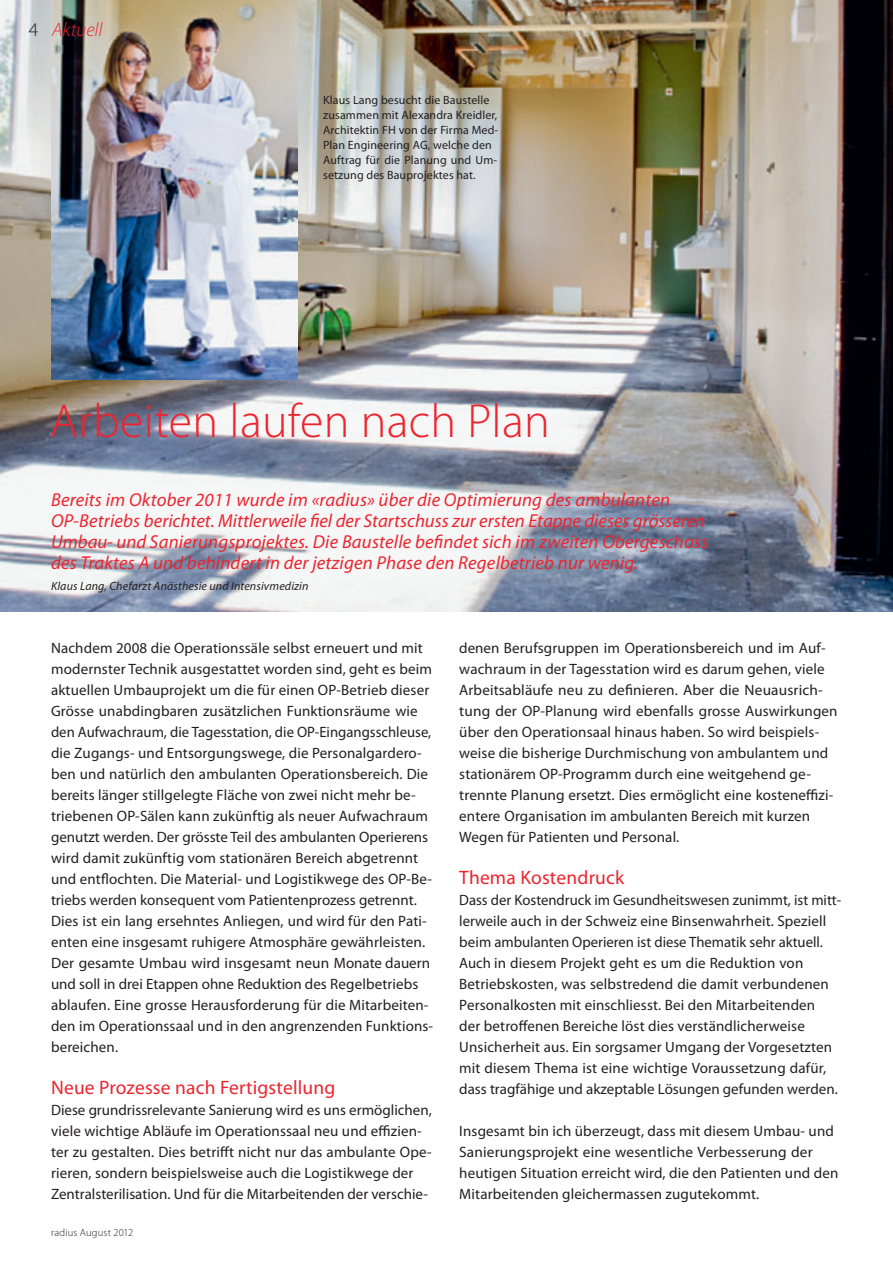
<style>
.page{position:relative;width:893px;height:1263px;background:#fff}
.page>*{position:absolute;margin:0;border:0;box-sizing:border-box;transform-origin:0 0}
.t1{font:300 48px "Myriad Pro";letter-spacing:.005em;color:#ee242f}
.t2{font:19.5px "Myriad Pro";letter-spacing:.01em;color:#ee242f}
.t3{font:italic 300 19.5px "Myriad Pro";letter-spacing:-.005em;color:#ee242f}
.t4{font:300 19.5px "Myriad Pro";color:#231f20}
.t5{font:italic 18.75px/21px "Myriad Pro";letter-spacing:.01em;color:#ee242f}
.t6{font:15px/21px "Myriad Pro";letter-spacing:.01em;color:#231f20}
.t7{font:12px/15px "Myriad Pro";letter-spacing:.01em;color:#231f20}
.t8{font:italic 12px "Myriad Pro";letter-spacing:.01em;color:#231f20}
.t9{font:300 10.5px "Myriad Pro";letter-spacing:.015em;color:#231f20}
</style>
<div class="page">
<img style="left:0;top:0;width:893px;height:611px">
<img style="left:51px;top:0;width:247px;height:380px">
<h2 class="t4" style="left:29px;top:19px;width:11px">4</h2>
<h2 class="t3" style="left:52px;top:19px;width:52px">Aktuell</h2>
<p class="t7" style="left:323px;top:92px;width:177px">Klaus Lang besucht die Baustelle zusammen mit Alexandra Kreidler,<br>Architektin FH von der Firma Med-<br>Plan Engineering AG, welche den<br>Auftrag für die Planung und Um&shy;setzung des Bauprojektes hat.</p>
<h1 class="t1" style="left:50px;top:394px;width:501px">Arbeiten laufen nach Plan</h1>
<p class="t5" style="left:51px;top:489px;width:659px">Bereits im Oktober 2011 wurde im «radius» über die Optimierung des ambulanten OP-Betriebs berichtet. Mittlerweile fiel der Startschuss zur ersten Etappe dieses grösseren Umbau- und Sanierungsprojektes. Die Baustelle befindet sich im zweiten Obergeschoss des Traktes A und behindert in der jetzigen Phase den Regelbetrieb nur wenig.</p>
<p class="t8" style="left:51px;top:578px;width:259px">Klaus Lang, Chefarzt Anästhesie und Intensivmedizin</p>
<p class="t6" style="left:51px;top:637px;width:384px">Nachdem 2008 die Operationssäle selbst erneuert und mit modernster Technik ausgestattet worden sind, geht es beim aktuellen Umbauprojekt um die für einen OP-Betrieb dieser Grösse unabdingbaren zusätzlichen Funktionsräume wie den Aufwachraum, die Tagesstation, die OP-Eingangsschleuse, die Zugangs- und Entsorgungswege, die Personalgardero&shy;ben und natürlich den ambulanten Operationsbereich. Die bereits länger stillgelegte Fläche von zwei nicht mehr be&shy;triebenen OP-Sälen kann zukünftig als neuer Aufwachraum genutzt werden. Der grösste Teil des ambulanten Operierens wird damit zukünftig vom stationären Bereich abgetrennt und entflochten. Die Material- und Logistikwege des OP-Be&shy;triebs werden konsequent vom Patientenprozess getrennt.<br>Dies ist ein lang ersehntes Anliegen, und wird für den Pati&shy;enten eine insgesamt ruhigere Atmosphäre gewährleisten.<br>Der gesamte Umbau wird insgesamt neun Monate dauern und soll in drei Etappen ohne Reduktion des Regelbetriebs ablaufen. Eine grosse Herausforderung für die Mitarbeiten&shy;den im Operationssaal und in den angrenzenden Funktions&shy;bereichen.</p>
<h2 class="t2" style="left:51px;top:1075px;width:286px">Neue Prozesse nach Fertigstellung</h2>
<p class="t6" style="left:51px;top:1099px;width:382px">Diese grundrissrelevante Sanierung wird es uns ermöglichen, viele wichtige Abläufe im Operationssaal neu und effizien&shy;ter zu gestalten. Dies betrifft nicht nur das ambulante Ope&shy;rieren, sondern beispielsweise auch die Logistikwege der Zentralsterilisation. Und für die Mitarbeitenden der verschie-</p>
<p class="t9" style="left:51px;top:1226px;width:84px">radius August 2012</p>
<p class="t6" style="left:459px;top:637px;width:380px">denen Berufsgruppen im Operationsbereich und im Auf&shy;wachraum in der Tagesstation wird es darum gehen, viele Arbeitsabläufe neu zu definieren. Aber die Neuausrich&shy;tung der OP-Planung wird ebenfalls grosse Auswirkungen über den Operationsaal hinaus haben. So wird beispiels&shy;weise die bisherige Durchmischung von ambulantem und stationärem OP-Programm durch eine weitgehend ge&shy;trennte Planung ersetzt. Dies ermöglicht eine kosteneffizi&shy;entere Organisation im ambulanten Bereich mit kurzen Wegen für Patienten und Personal.</p>
<h2 class="t2" style="left:459px;top:865px;width:166px">Thema Kostendruck</h2>
<p class="t6" style="left:459px;top:889px;width:383px">Dass der Kostendruck im Gesundheitswesen zunimmt, ist mitt&shy;lerweile auch in der Schweiz eine Binsenwahrheit. Speziell beim ambulanten Operieren ist diese Thematik sehr aktuell.<br>Auch in diesem Projekt geht es um die Reduktion von Betriebskosten, was selbstredend die damit verbundenen Personalkosten mit einschliesst. Bei den Mitarbeitenden<br>der betroffenen Bereiche löst dies verständlicherweise Unsicherheit aus. Ein sorgsamer Umgang der Vorgesetzten mit diesem Thema ist eine wichtige Voraussetzung dafür, dass tragfähige und akzeptable Lösungen gefunden werden.</p>
<p class="t6" style="left:459px;top:1120px;width:381px">Insgesamt bin ich überzeugt, dass mit diesem Umbau- und Sanierungsprojekt eine wesentliche Verbesserung der heutigen Situation erreicht wird, die den Patienten und den Mitarbeitenden gleichermassen zugutekommt.</p>
</div>
